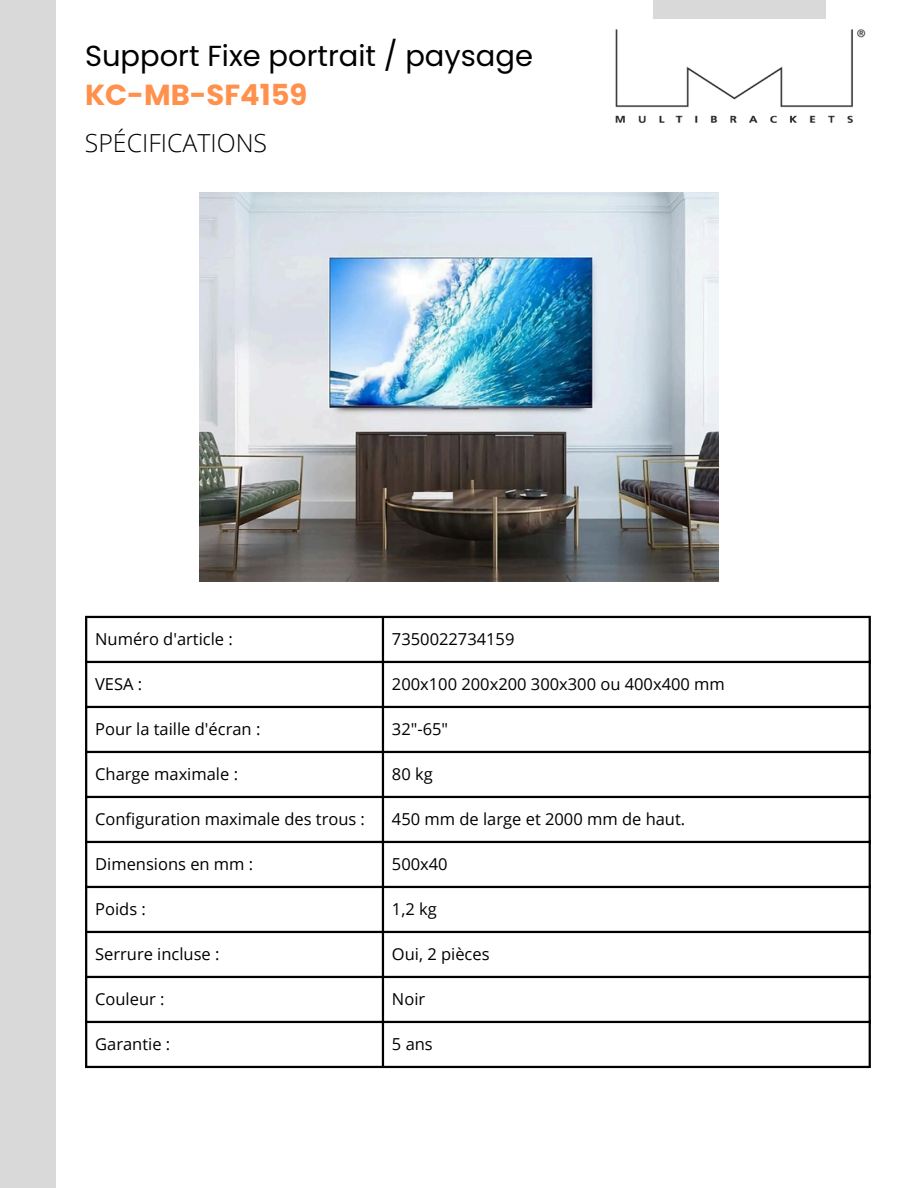
<style>
.page{position:relative;width:918px;height:1188px;background:#fff}
.page>*{position:absolute;margin:0;border:0;box-sizing:border-box;transform-origin:0 0}
.t1{font:28.95px/39.6px "Poppins";color:#000}
.t2{font:300 24.9px "Open Sans";color:#000}
.t3{font:16.5px "Open Sans";color:#000}
.s1{font-weight:700;color:#ff914d}
</style>
<div class="page">
<div style="left:654px;top:0;width:172px;height:19px;background:#d9d9d9"></div>
<img style="left:615px;top:10px;width:251px;height:113px">
<hr style="left:85px;top:618px;width:2px;height:448px;background:#000">
<hr style="left:382px;top:618px;width:2px;height:448px;background:#000">
<hr style="left:869px;top:618px;width:2px;height:448px;background:#000">
<hr style="left:85px;top:616px;width:786px;height:2px;background:#000">
<hr style="left:85px;top:661px;width:786px;height:2px;background:#000">
<hr style="left:85px;top:706px;width:786px;height:2px;background:#000">
<hr style="left:85px;top:751px;width:786px;height:2px;background:#000">
<hr style="left:85px;top:796px;width:786px;height:2px;background:#000">
<hr style="left:85px;top:841px;width:786px;height:2px;background:#000">
<hr style="left:85px;top:886px;width:786px;height:2px;background:#000">
<hr style="left:85px;top:931px;width:786px;height:2px;background:#000">
<hr style="left:85px;top:976px;width:786px;height:2px;background:#000">
<hr style="left:85px;top:1021px;width:786px;height:2px;background:#000">
<hr style="left:85px;top:1066px;width:786px;height:2px;background:#000">
<div style="left:0;top:0;width:55px;height:1188px;background:#d9d9d9"></div>
<img style="left:200px;top:192px;width:518px;height:390px">
<p class="t1" style="left:85px;top:36px;width:449px">Support Fixe portrait / paysage<br><span class="s1">KC-MB-SF4159</span></p>
<p class="t2" style="left:85px;top:125px;width:184px">SPÉCIFICATIONS</p>
<h1 class="t3" style="left:95px;top:627px;width:139px">Numéro d'article :</h1>
<p class="t3" style="left:392px;top:627px;width:124px">7350022734159</p>
<p class="t3" style="left:95px;top:672px;width:49px">VESA :</p>
<p class="t3" style="left:392px;top:672px;width:334px">200x100 200x200 300x300 ou 400x400 mm</p>
<p class="t3" style="left:95px;top:717px;width:167px">Pour la taille d'écran :</p>
<p class="t3" style="left:392px;top:717px;width:58px">32"-65"</p>
<p class="t3" style="left:95px;top:762px;width:144px">Charge maximale :</p>
<p class="t3" style="left:392px;top:762px;width:42px">80 kg</p>
<p class="t3" style="left:95px;top:807px;width:271px">Configuration maximale des trous :</p>
<p class="t3" style="left:392px;top:807px;width:295px">450 mm de large et 2000 mm de haut.</p>
<p class="t3" style="left:95px;top:852px;width:160px">Dimensions en mm :</p>
<p class="t3" style="left:392px;top:852px;width:57px">500x40</p>
<p class="t3" style="left:95px;top:897px;width:52px">Poids :</p>
<p class="t3" style="left:392px;top:897px;width:46px">1,2 kg</p>
<p class="t3" style="left:95px;top:942px;width:126px">Serrure incluse :</p>
<p class="t3" style="left:392px;top:942px;width:99px">Oui, 2 pièces</p>
<p class="t3" style="left:95px;top:987px;width:71px">Couleur :</p>
<p class="t3" style="left:392px;top:987px;width:35px">Noir</p>
<p class="t3" style="left:95px;top:1032px;width:77px">Garantie :</p>
<p class="t3" style="left:392px;top:1032px;width:42px">5 ans</p>
</div>
